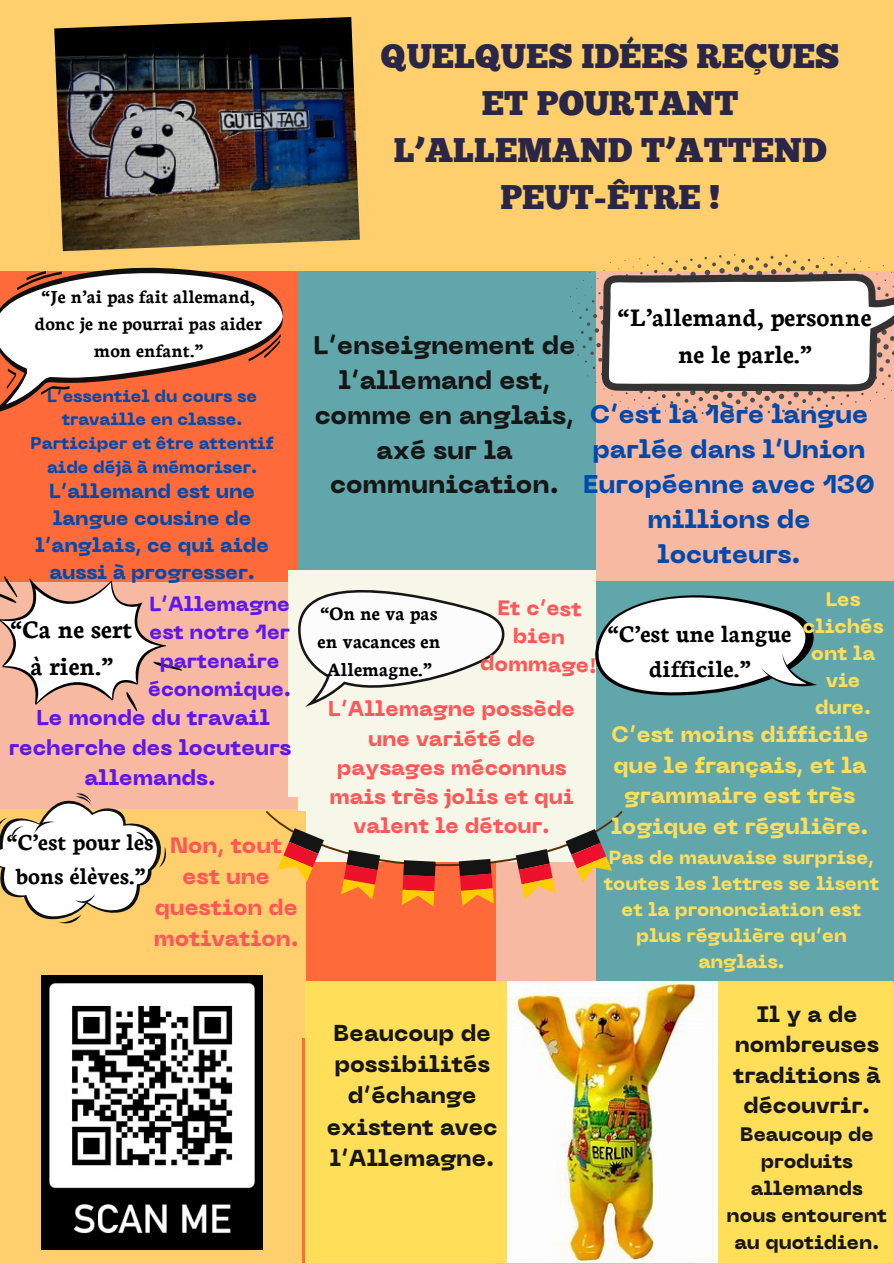
<style>
.page{position:relative;width:894px;height:1264px;background:#fff}
.page>*{position:absolute;margin:0;border:0;box-sizing:border-box;transform-origin:0 0}
.t1{font:34.2px/47px "Chunk Five";color:#292647;text-align:center}
.t2{font:700 26.85px/37.2px "Neuton";color:#000;text-align:center}
.t3{font:800 25.35px/34.8px "PP Neue Machina";color:#004aad;text-align:center}
.t4{font:800 25.35px/34.8px "PP Neue Machina";color:#161615;text-align:center}
.t5{font:700 25.35px/34.8px "Neuton";color:#000;text-align:center}
.t6{font:700 24.45px/33.8px "Neuton";color:#000;text-align:center}
.t7{font:800 22.8px/31.3px "PP Neue Machina";color:#161615;text-align:center}
.t8{font:800 22.2px/30.5px "PP Neue Machina";color:#ffde59;text-align:center}
.t9{font:800 22.2px/30.3px "PP Neue Machina";color:#161615;text-align:center}
.t10{font:800 22.05px/30.9px "PP Neue Machina";color:#ff5757;text-align:center}
.t11{font:800 21.45px/30px "PP Neue Machina";color:#5e17eb;text-align:center}
.t12{font:800 21.3px/29.2px "PP Neue Machina";color:#ff5757;text-align:center}
.t13{font:800 20.85px/28px "PP Neue Machina";color:#ff5757;text-align:center}
.t14{font:800 20.25px/28.2px "PP Neue Machina";color:#5e17eb;text-align:center}
.t15{font:700 20.25px/27.9px "Neuton";color:#000;text-align:center}
.t16{font:800 19.8px/27px "PP Neue Machina";color:#004aad;text-align:center}
.t17{font:700 19.65px/27px "Neuton";color:#000;text-align:center}
.t18{font:800 19.65px/27px "PP Neue Machina";color:#ffde59;text-align:center}
.t19{font:800 19.35px/27px "PP Neue Machina";color:#161615;text-align:center}
.t20{font:800 18.75px/26px "PP Neue Machina";color:#ffde59;text-align:center}
.t21{font:800 16.8px/23.5px "PP Neue Machina";color:#004aad;text-align:center}
</style>
<div class="page">
<div style="left:0;top:0;width:893px;height:1263px;background:#ffce6d"></div>
<div style="left:296px;top:271px;width:299px;height:310px;background:#61a6ab"></div>
<div style="left:596px;top:271px;width:297px;height:309px;background:#f7b9a1"></div>
<div style="left:0;top:271px;width:297px;height:310px;background:#ff6a3a"></div>
<div style="left:302px;top:861px;width:198px;height:401px;background:#ff6a3a"></div>
<div style="left:496px;top:862px;width:198px;height:401px;background:#f7b9a1"></div>
<div style="left:298px;top:581px;width:297px;height:281px;background:#f6f6e9"></div>
<div style="left:596px;top:581px;width:297px;height:400px;background:#61a6ab"></div>
<div style="left:0;top:582px;width:296px;height:226px;background:#f7b9a1"></div>
<div style="left:288px;top:570px;width:307px;height:227px;background:#f6f6e9"></div>
<svg style="left:266px;top:811px;width:356px;height:95px"></svg>
<svg style="left:0;top:267px;width:284px;height:145px"></svg>
<svg style="left:570px;top:254px;width:324px;height:160px"></svg>
<svg style="left:0;top:576px;width:182px;height:135px"></svg>
<svg style="left:284px;top:559px;width:221px;height:148px"></svg>
<svg style="left:595px;top:588px;width:222px;height:112px"></svg>
<svg style="left:0;top:793px;width:170px;height:131px"></svg>
<div style="left:305px;top:981px;width:587px;height:282px;background:#ffde59"></div>
<img style="left:54px;top:17px;width:306px;height:234px">
<img style="left:507px;top:981px;width:210px;height:281px">
<img style="left:42px;top:975px;width:220px;height:274px">
<p class="t17" style="left:35px;top:282px;width:228px">“Je n’ai pas fait allemand, donc je ne pourrai pas aider mon enfant.”</p>
<h4 class="t21" style="left:31px;top:386px;width:244px">L’essentiel du cours se travaille en classe.<br>Participer et être attentif aide déjà à mémoriser.</h4>
<p class="t16" style="left:35px;top:480px;width:235px">L’allemand est une langue cousine de l’anglais, ce qui aide aussi à progresser.</p>
<p class="t1" style="left:381px;top:36px;width:460px">QUELQUES IDÉES REÇUES<br>ET POURTANT<br>L’ALLEMAND T’ATTEND<br>PEUT-ÊTRE !</p>
<p class="t4" style="left:313px;top:330px;width:263px">L’enseignement de l’allemand est, comme en anglais, axé sur la communication.</p>
<h3 class="t2" style="left:618px;top:297px;width:254px">“L’allemand, personne ne le parle.”</h3>
<h4 class="t3" style="left:583px;top:399px;width:293px">C’est la 1ère langue parlée dans l’Union<br>Européenne avec 130 millions de locuteurs.</h4>
<p class="t14" style="left:148px;top:592px;width:144px">L’Allemagne est notre 1er partenaire économique.</p>
<h4 class="t15" style="left:317px;top:598px;width:124px">“On ne va pas en vacances en<br>Allemagne.”</h4>
<h2 class="t13" style="left:481px;top:595px;width:118px;rotate:1deg">Et c’est bien dommage!</h2>
<h2 class="t2" style="left:11px;top:608px;width:123px">“Ca ne sert à rien.”</h2>
<h3 class="t11" style="left:9px;top:704px;width:284px">Le monde du travail recherche des locuteurs allemands.</h3>
<h4 class="t12" style="left:328px;top:696px;width:248px">L’Allemagne possède une variété de paysages méconnus mais très jolis et qui valent le détour.</h4>
<h3 class="t6" style="left:7px;top:823px;width:148px">“C’est pour les bons élèves.”</h3>
<h3 class="t10" style="left:154px;top:832px;width:146px">Non, tout est une question de motivation.</h3>
<p class="t5" style="left:608px;top:615px;width:185px">“C’est une langue difficile.”</p>
<h2 class="t18" style="left:802px;top:587px;width:82px">Les clichés ont la vie dure.</h2>
<h2 class="t8" style="left:611px;top:721px;width:259px">C’est moins difficile que le français, et la grammaire est très logique et régulière.</h2>
<h4 class="t20" style="left:603px;top:846px;width:277px">Pas de mauvaise surprise, toutes les lettres se lisent et la prononciation est plus régulière qu’en anglais.</h4>
<p class="t7" style="left:327px;top:1019px;width:172px">Beaucoup de possibilités d’échange existent avec l’Allemagne.</p>
<h2 class="t9" style="left:733px;top:1001px;width:149px">Ilyade nombreuses traditions à découvrir.</h2>
<h2 class="t19" style="left:726px;top:1122px;width:162px">Beaucoup de produits allemands nous entourent au quotidien.</h2>
</div>
